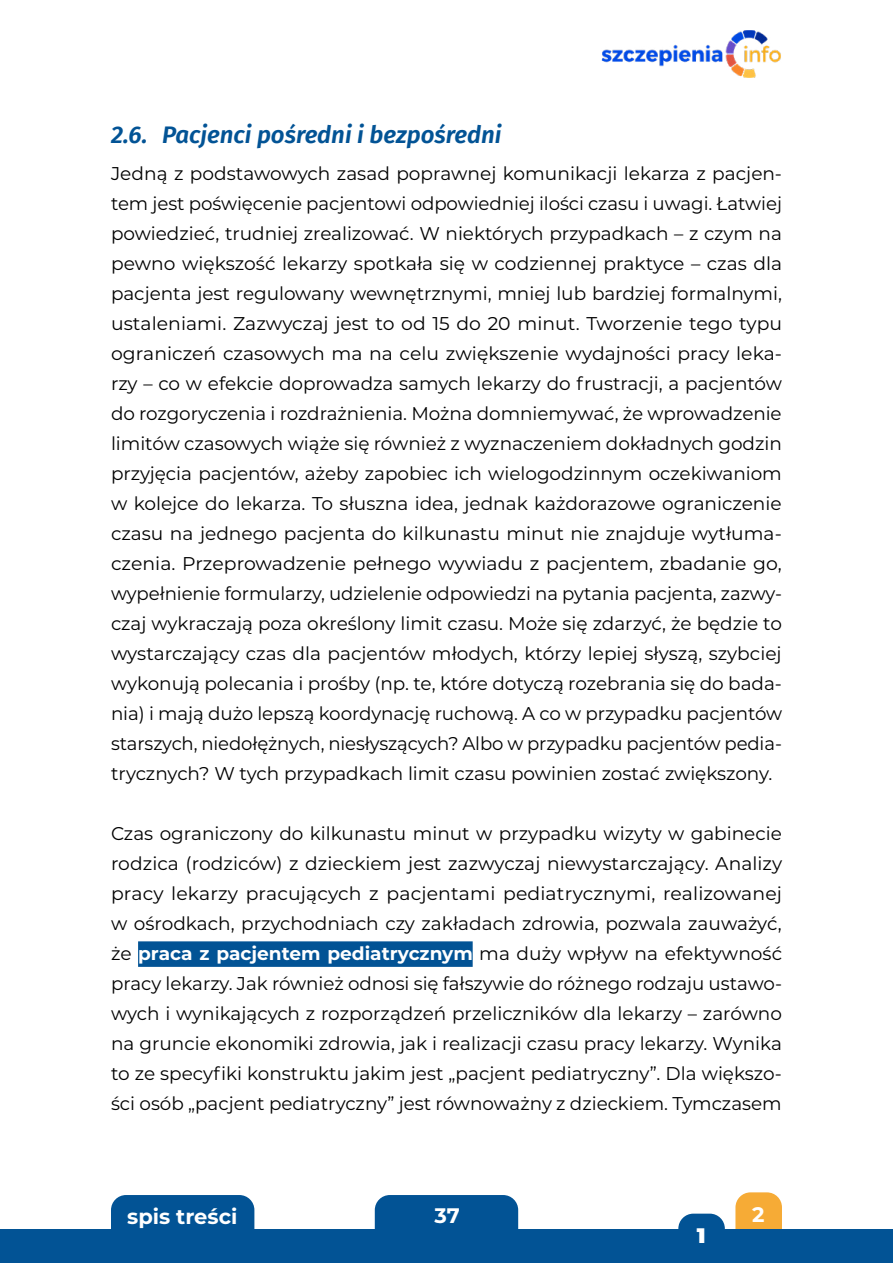
<style>
.page{position:relative;width:893px;height:1263px;background:#fff}
.page>*{position:absolute;margin:0;border:0;box-sizing:border-box;transform-origin:0 0}
.t1{font:italic 600 24px "Fira Sans";color:#025395}
.t2{font:700 21px "Montserrat";color:#fff}
.t3{font:900 21px "Montserrat";color:#fff}
.t4{font:18.45px/30px "Montserrat";color:#000;text-align:justify}
.s1{font-weight:700;color:#fff}
</style>
<div class="page">
<div style="left:138px;top:941px;width:335px;height:26px;background:#025395"></div>
<svg style="left:735px;top:1192px;width:47px;height:38px;background:#f0ae47"></svg>
<div style="left:111px;top:1195px;width:143px;height:35px;background:#025395"></div>
<div style="left:375px;top:1195px;width:143px;height:35px;background:#025395"></div>
<div style="left:0;top:1230px;width:893px;height:33px;background:#025395"></div>
<img style="left:601px;top:31px;width:180px;height:46px">
<svg style="left:678px;top:1213px;width:47px;height:17px"></svg>
<h1 class="t1" style="left:111px;top:114px;width:392px">2.6. Pacjenci pośredni i bezpośredni</h1>
<p class="t4" style="left:111px;top:158px;width:673px">Jedną z podstawowych zasad poprawnej komunikacji lekarza z pacjen&shy;tem jest poświęcenie pacjentowi odpowiedniej ilości czasu i uwagi. Łatwiej powiedzieć, trudniej zrealizować. W niektórych przypadkach – z czym na pewno większość lekarzy spotkała się w codziennej praktyce – czas dla pacjenta jest regulowany wewnętrznymi, mniej lub bardziej formalnymi, ustaleniami. Zazwyczaj jest to od 15 do 20 minut. Tworzenie tego typu ograniczeń czasowych ma na celu zwiększenie wydajności pracy leka&shy;rzy – co w efekcie doprowadza samych lekarzy do frustracji, a pacjentów do rozgoryczenia i rozdrażnienia. Można domniemywać, że wprowadzenie limitów czasowych wiąże się również z wyznaczeniem dokładnych godzin przyjęcia pacjentów, ażeby zapobiec ich wielogodzinnym oczekiwaniom w kolejce do lekarza. To słuszna idea, jednak każdorazowe ograniczenie czasu na jednego pacjenta do kilkunastu minut nie znajduje wytłuma&shy;czenia. Przeprowadzenie pełnego wywiadu z pacjentem, zbadanie go, wypełnienie formularzy, udzielenie odpowiedzi na pytania pacjenta, zazwy&shy;czaj wykraczają poza określony limit czasu. Może się zdarzyć, że będzie to wystarczający czas dla pacjentów młodych, którzy lepiej słyszą, szybciej wykonują polecania i prośby (np. te, które dotyczą rozebrania się do bada&shy;nia) i mają dużo lepszą koordynację ruchową. A co w przypadku pacjentów starszych, niedołężnych, niesłyszących? Albo w przypadku pacjentów pedia&shy;trycznych? W tych przypadkach limit czasu powinien zostać zwiększony.</p>
<p class="t4" style="left:111px;top:818px;width:673px">Czas ograniczony do kilkunastu minut w przypadku wizyty w gabinecie rodzica (rodziców) z dzieckiem jest zazwyczaj niewystarczający. Analizy pracy lekarzy pracujących z pacjentami pediatrycznymi, realizowanej w ośrodkach, przychodniach czy zakładach zdrowia, pozwala zauważyć, że <span class="s1">praca z pacjentem pediatrycznym</span> ma duży wpływ na efektywność pracy lekarzy. Jak również odnosi się fałszywie do różnego rodzaju ustawo&shy;wych i wynikających z rozporządzeń przeliczników dla lekarzy – zarówno na gruncie ekonomiki zdrowia, jak i realizacji czasu pracy lekarzy. Wynika to ze specyfiki konstruktu jakim jest „pacjent pediatryczny”. Dla większo&shy;ści osób „pacjent pediatryczny” jest równoważny z dzieckiem. Tymczasem</p>
<p class="t2" style="left:127px;top:1202px;width:112px">spis treści</p>
<p class="t2" style="left:434px;top:1200px;width:27px">37</p>
<p class="t2" style="left:752px;top:1199px;width:14px">2</p>
<p class="t3" style="left:697px;top:1220px;width:10px">1</p>
</div>
